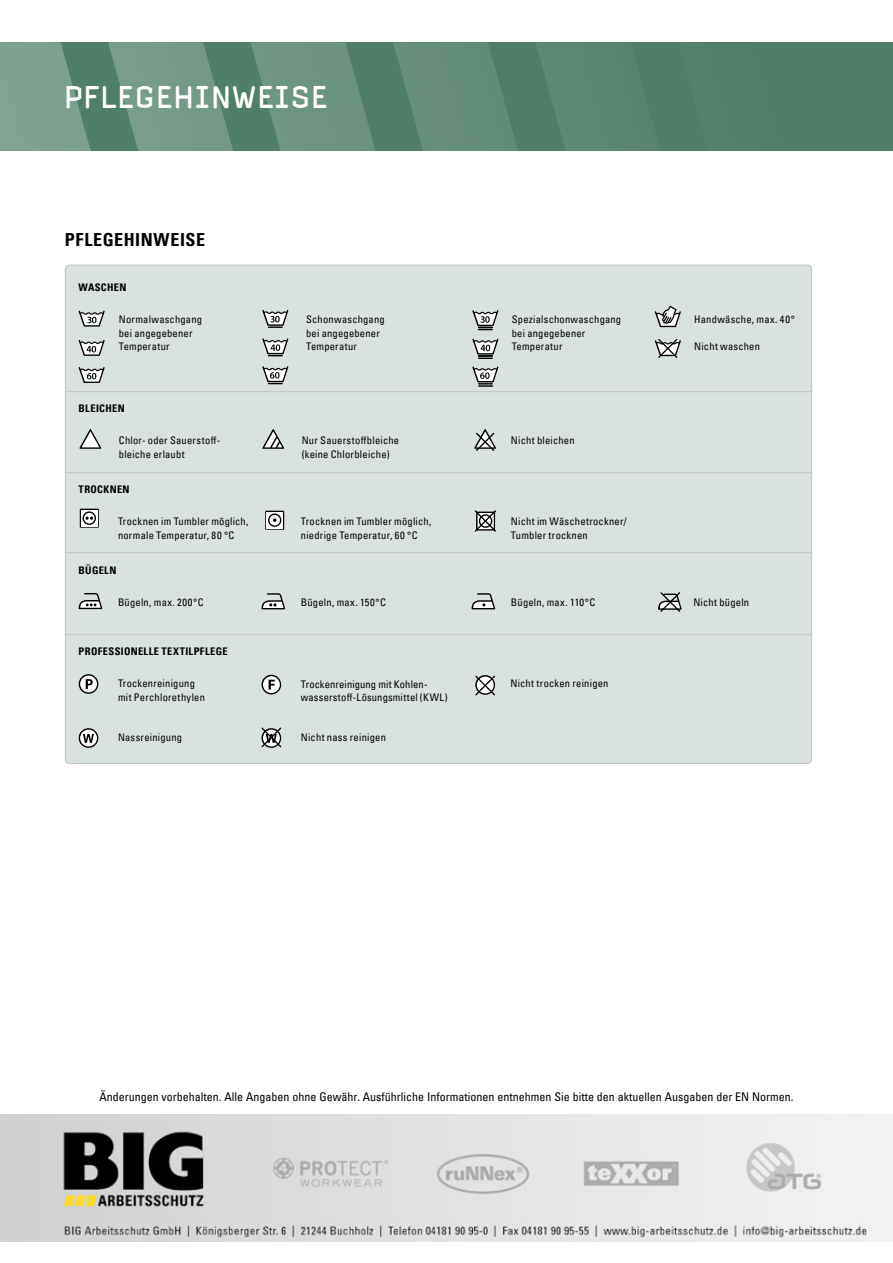
<style>
.page{position:relative;width:893px;height:1263px;background:#fff}
.page>*{position:absolute;margin:0;border:0;box-sizing:border-box;transform-origin:0 0}
.t1{font:30px "Clicker";letter-spacing:.02em;color:#fff}
.t2{font:18px "Univers Com 67 Bold Cond";letter-spacing:.03em;color:#000}
.t3{font:condensed 12px "Univers Com 57";color:#000}
.t4{font:condensed 10.5px/13.5px "Univers Com 57";letter-spacing:.02em;color:#000}
.t5{font:10.5px "Univers Com 67 Bold Cond";letter-spacing:.03em;color:#000}
</style>
<div class="page">
<img style="left:0;top:1114px;width:893px;height:128px">
<div style="left:65px;top:265px;width:747px;height:498px;background:#dae2dd;border-radius:4px"></div>
<hr style="left:65px;top:391px;width:746px;height:1px;background:#c6c6c6">
<hr style="left:65px;top:472px;width:746px;height:1px;background:#c6c6c6">
<hr style="left:65px;top:552px;width:746px;height:1px;background:#c6c6c6">
<hr style="left:65px;top:634px;width:746px;height:1px;background:#c6c6c6">
<svg style="left:472px;top:593px;width:23px;height:16px"></svg>
<svg style="left:261px;top:593px;width:24px;height:16px"></svg>
<svg style="left:79px;top:593px;width:23px;height:16px"></svg>
<svg style="left:658px;top:592px;width:24px;height:20px"></svg>
<svg style="left:261px;top:675px;width:20px;height:19px"></svg>
<svg style="left:263px;top:676px;width:17px;height:17px"></svg>
<svg style="left:269px;top:680px;width:6px;height:9px"></svg>
<svg style="left:79px;top:674px;width:19px;height:20px"></svg>
<svg style="left:80px;top:676px;width:17px;height:16px"></svg>
<svg style="left:86px;top:679px;width:7px;height:10px"></svg>
<svg style="left:79px;top:728px;width:19px;height:20px"></svg>
<div style="left:80px;top:730px;width:17px;height:16px;background:#fff;border-radius:50%"></div>
<div style="left:80px;top:509px;width:19px;height:19px;background:#fff"></div>
<svg style="left:83px;top:511px;width:13px;height:14px"></svg>
<svg style="left:265px;top:511px;width:19px;height:19px"></svg>
<svg style="left:475px;top:510px;width:21px;height:22px"></svg>
<svg style="left:83px;top:734px;width:11px;height:9px"></svg>
<svg style="left:79px;top:340px;width:26px;height:16px"></svg>
<svg style="left:79px;top:367px;width:26px;height:16px"></svg>
<svg style="left:79px;top:311px;width:26px;height:16px"></svg>
<svg style="left:262px;top:310px;width:26px;height:18px"></svg>
<svg style="left:262px;top:338px;width:26px;height:18px"></svg>
<svg style="left:262px;top:366px;width:26px;height:18px"></svg>
<svg style="left:655px;top:306px;width:26px;height:21px"></svg>
<svg style="left:655px;top:339px;width:26px;height:19px"></svg>
<svg style="left:79px;top:429px;width:22px;height:20px"></svg>
<svg style="left:474px;top:429px;width:22px;height:22px"></svg>
<svg style="left:472px;top:310px;width:26px;height:20px"></svg>
<svg style="left:472px;top:366px;width:26px;height:21px"></svg>
<svg style="left:472px;top:339px;width:26px;height:20px"></svg>
<svg style="left:262px;top:429px;width:22px;height:20px"></svg>
<svg style="left:475px;top:676px;width:20px;height:19px"></svg>
<svg style="left:261px;top:727px;width:20px;height:20px"></svg>
<div style="left:0;top:43px;width:893px;height:108px;background:#507e68"></div>
<svg style="left:0;top:42px;width:805px;height:109px"></svg>
<h1 class="t1" style="left:64px;top:79px;width:265px">PFLEGEHINWEIS E</h1>
<h2 class="t2" style="left:65px;top:228px;width:142px">PFLEGEHINWEISE</h2>
<p class="t5" style="left:79px;top:280px;width:49px">WASCHEN</p>
<p class="t4" style="left:119px;top:312px;width:85px">Normalwaschgang bei angegebener<br>Temperatur</p>
<p class="t5" style="left:79px;top:402px;width:48px">BLEICHEN</p>
<p class="t4" style="left:306px;top:312px;width:80px">Schonwaschgang bei angegebener<br>Temperatur</p>
<p class="t4" style="left:512px;top:313px;width:111px">Spezialschonwaschgang bei angegebener<br>Temperatur</p>
<p class="t4" style="left:694px;top:312px;width:102px">Handwäsche, max. 40°</p>
<p class="t4" style="left:694px;top:339px;width:67px">Nicht waschen</p>
<p class="t4" style="left:119px;top:433px;width:103px">Chlor- oder Sauerstoff&shy;bleiche erlaubt</p>
<p class="t4" style="left:302px;top:433px;width:99px">Nur Sauerstoffbleiche (keine Chlorbleiche)</p>
<p class="t4" style="left:511px;top:434px;width:65px">Nicht bleichen</p>
<p class="t5" style="left:79px;top:483px;width:52px">TROCKNEN</p>
<p class="t4" style="left:118px;top:515px;width:132px">Trocknen im Tumbler möglich, normale Temperatur, 80 °C</p>
<p class="t5" style="left:79px;top:564px;width:39px">BÜGELN</p>
<p class="t4" style="left:301px;top:515px;width:132px">Trocknen im Tumbler möglich, niedrige Temperatur, 60 °C</p>
<p class="t4" style="left:511px;top:515px;width:117px">Nicht im Wäschetrockner/<br>Tumbler trocknen</p>
<p class="t4" style="left:118px;top:595px;width:87px">Bügeln, max. 200°C</p>
<p class="t4" style="left:301px;top:595px;width:87px">Bügeln, max. 150°C</p>
<p class="t4" style="left:511px;top:595px;width:86px">Bügeln, max. 110°C</p>
<p class="t4" style="left:693px;top:595px;width:57px">Nicht bügeln</p>
<p class="t5" style="left:79px;top:645px;width:151px">PROFESSIONELLE TEXTILPFLEGE</p>
<p class="t4" style="left:118px;top:677px;width:88px">Trockenreinigung mit Perchlorethylen</p>
<p class="t4" style="left:118px;top:731px;width:66px">Nassreinigung</p>
<p class="t4" style="left:301px;top:731px;width:87px">Nicht nass reinigen</p>
<p class="t4" style="left:301px;top:677px;width:148px">Trockenreinigung mit Kohlen&shy;wasserstoff-Lösungsmittel (KWL)</p>
<p class="t4" style="left:510px;top:677px;width:100px">Nicht trocken reinigen</p>
<p class="t3" style="left:99px;top:1089px;width:696px">Änderungen vorbehalten. Alle Angaben ohne Gewähr. Ausführliche Informationen entnehmen Sie bitte den aktuellen Ausgaben der EN Normen.</p>
</div>
